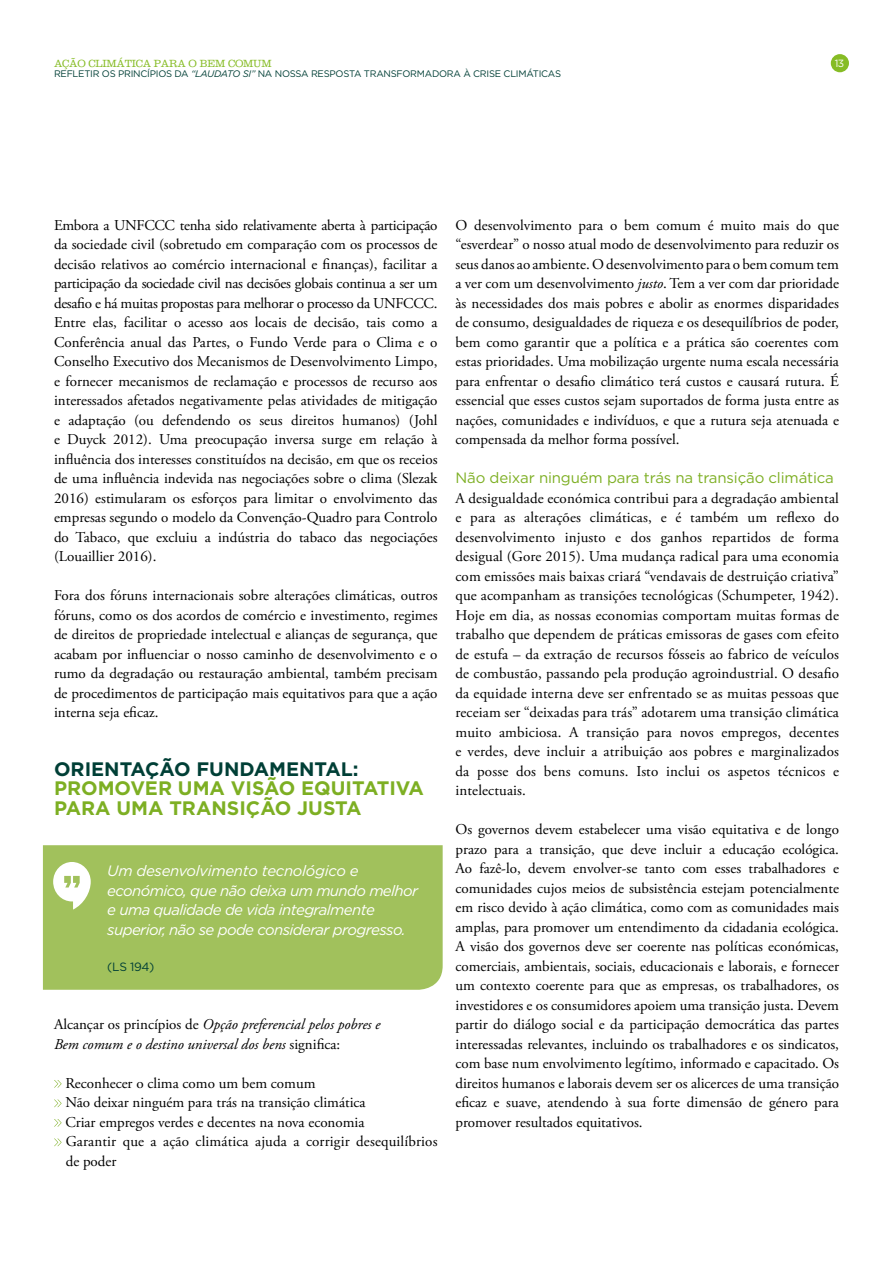
<style>
.page{position:relative;width:893px;height:1263px;background:#fff}
.page>*{position:absolute;margin:0;border:0;box-sizing:border-box;transform-origin:0 0}
.t1{font:700 19.5px/19.5px "Gotham";color:#7daf23}
.t2{font:700 19.5px "Gotham";color:#003f36}
.t3{font:15px/19.5px "Adobe Garamond Pro";color:#000;text-align:justify}
.t4{font:italic 15px/19.5px "Gotham";letter-spacing:-.04em;color:#fff}
.t5{font:italic 15px/19.5px "Adobe Garamond Pro";color:#000}
.t6{font:15px "Gotham";letter-spacing:-.01em;color:#7daf23}
.t7{font:12px "Gotham";color:#003f36}
.t8{font:300 10.8px "Clarendon LT Std";letter-spacing:-.02em;color:#86bc25}
.t9{font:10.5px "Gotham";color:#fff}
.t10{font:9.45px "Gotham";letter-spacing:-.025em;color:#003f36}
.s1{font-style:italic}
.s2{font-style:normal}
</style>
<div class="page">
<div style="left:831px;top:54px;width:18px;height:18px;background:#86bc25;border-radius:50%"></div>
<svg style="left:54px;top:1080px;width:8px;height:7px"></svg>
<svg style="left:54px;top:1099px;width:8px;height:8px"></svg>
<svg style="left:54px;top:1119px;width:8px;height:7px"></svg>
<svg style="left:54px;top:1138px;width:8px;height:8px"></svg>
<div style="left:43px;top:845px;width:400px;height:145px;background:#a1c15c"></div>
<svg style="left:53px;top:862px;width:38px;height:47px"></svg>
<p class="t8" style="left:54px;top:57px;width:219px">AÇÃO CLIMÁTICA PARA O BEM COMUM</p>
<p class="t10" style="left:54px;top:68px;width:509px">REFLETIR OS PRINCÍPIOS DA <span class="s1">“LAUDATO SI”</span> NA NOSSA RESPOSTA TRANSFORMADORA À CRISE CLIMÁTICAS</p>
<p class="t9" style="left:835px;top:57px;width:11px">13</p>
<p class="t3" style="left:54px;top:216px;width:385px">Embora a UNFCCC tenha sido relativamente aberta à participação da sociedade civil (sobretudo em comparação com os processos de decisão relativos ao comércio internacional e finanças), facilitar a participação da sociedade civil nas decisões globais continua a ser um desafio e há muitas propostas para melhorar o processo da UNFCCC.<br>Entre elas, facilitar o acesso aos locais de decisão, tais como a Conferência anual das Partes, o Fundo Verde para o Clima e o Conselho Executivo dos Mecanismos de Desenvolvimento Limpo, e fornecer mecanismos de reclamação e processos de recurso aos interessados afetados negativamente pelas atividades de mitigação e adaptação (ou defendendo os seus direitos humanos) (Johl e Duyck 2012). Uma preocupação inversa surge em relação à influência dos interesses constituídos na decisão, em que os receios de uma influência indevida nas negociações sobre o clima (Slezak 2016) estimularam os esforços para limitar o envolvimento das empresas segundo o modelo da Convenção-Quadro para Controlo do Tabaco, que excluiu a indústria do tabaco das negociações (Louaillier 2016).</p>
<p class="t3" style="left:54px;top:586px;width:385px">Fora dos fóruns internacionais sobre alterações climáticas, outros fóruns, como os dos acordos de comércio e investimento, regimes de direitos de propriedade intelectual e alianças de segurança, que acabam por influenciar o nosso caminho de desenvolvimento e o rumo da degradação ou restauração ambiental, também precisam de procedimentos de participação mais equitativos para que a ação interna seja eficaz.</p>
<h1 class="t2" style="left:54px;top:756px;width:306px">ORIENTAÇÃO FUNDAMENTAL:</h1>
<h1 class="t1" style="left:54px;top:778px;width:371px">PROMOVER UMA VISÃO EQUITATIVA<br>PARA UMA TRANSIÇÃO JUSTA</h1>
<p class="t4" style="left:107px;top:861px;width:312px">Um desenvolvimento tecnológico e económico, que não deixa um mundo melhor e uma qualidade de vida integralmente superior, não se pode considerar progresso.</p>
<p class="t7" style="left:107px;top:959px;width:49px">(LS 194)</p>
<p class="t5" style="left:54px;top:1015px;width:328px"><span class="s2">Alcançar os princípios de</span> Opção preferencial pelos pobres e<br>Bem comum e o destino universal dos bens <span class="s2">significa:</span></p>
<p class="t3" style="left:65px;top:1074px;width:374px;text-align:left">Reconhecer o clima como um bem comum<br>Não deixar ninguém para trás na transição climática<br>Criar empregos verdes e decentes na nova economia<br>Garantir que a ação climática ajuda a corrigir desequilíbrios de poder</p>
<p class="t3" style="left:455px;top:216px;width:385px">O desenvolvimento para o bem comum é muito mais do que “esverdear” o nosso atual modo de desenvolvimento para reduzir os seus danos ao ambiente. O desenvolvimento para o bem comum tem a ver com um desenvolvimento <span class="s1">justo</span>. Tem a ver com dar prioridade às necessidades dos mais pobres e abolir as enormes disparidades de consumo, desigualdades de riqueza e os desequilíbrios de poder, bem como garantir que a política e a prática são coerentes com estas prioridades. Uma mobilização urgente numa escala necessária para enfrentar o desafio climático terá custos e causará rutura. É essencial que esses custos sejam suportados de forma justa entre as nações, comunidades e indivíduos, e que a rutura seja atenuada e compensada da melhor forma possível.</p>
<p class="t6" style="left:455px;top:468px;width:380px">Não deixar ninguém para trás na transição climática</p>
<p class="t3" style="left:455px;top:489px;width:385px">A desigualdade económica contribui para a degradação ambiental e para as alterações climáticas, e é também um reflexo do desenvolvimento injusto e dos ganhos repartidos de forma desigual (Gore 2015). Uma mudança radical para uma economia com emissões mais baixas criará “vendavais de destruição criativa” que acompanham as transições tecnológicas (Schumpeter, 1942).<br>Hoje em dia, as nossas economias comportam muitas formas de trabalho que dependem de práticas emissoras de gases com efeito de estufa – da extração de recursos fósseis ao fabrico de veículos de combustão, passando pela produção agroindustrial. O desafio da equidade interna deve ser enfrentado se as muitas pessoas que receiam ser “deixadas para trás” adotarem uma transição climática muito ambiciosa. A transição para novos empregos, decentes e verdes, deve incluir a atribuição aos pobres e marginalizados da posse dos bens comuns. Isto inclui os aspetos técnicos e intelectuais.</p>
<p class="t3" style="left:455px;top:820px;width:385px">Os governos devem estabelecer uma visão equitativa e de longo prazo para a transição, que deve incluir a educação ecológica.<br>Ao fazê-lo, devem envolver-se tanto com esses trabalhadores e comunidades cujos meios de subsistência estejam potencialmente em risco devido à ação climática, como com as comunidades mais amplas, para promover um entendimento da cidadania ecológica.<br>A visão dos governos deve ser coerente nas políticas económicas, comerciais, ambientais, sociais, educacionais e laborais, e fornecer um contexto coerente para que as empresas, os trabalhadores, os investidores e os consumidores apoiem uma transição justa. Devem partir do diálogo social e da participação democrática das partes interessadas relevantes, incluindo os trabalhadores e os sindicatos, com base num envolvimento legítimo, informado e capacitado. Os direitos humanos e laborais devem ser os alicerces de uma transição eficaz e suave, atendendo à sua forte dimensão de género para promover resultados equitativos.</p>
</div>
